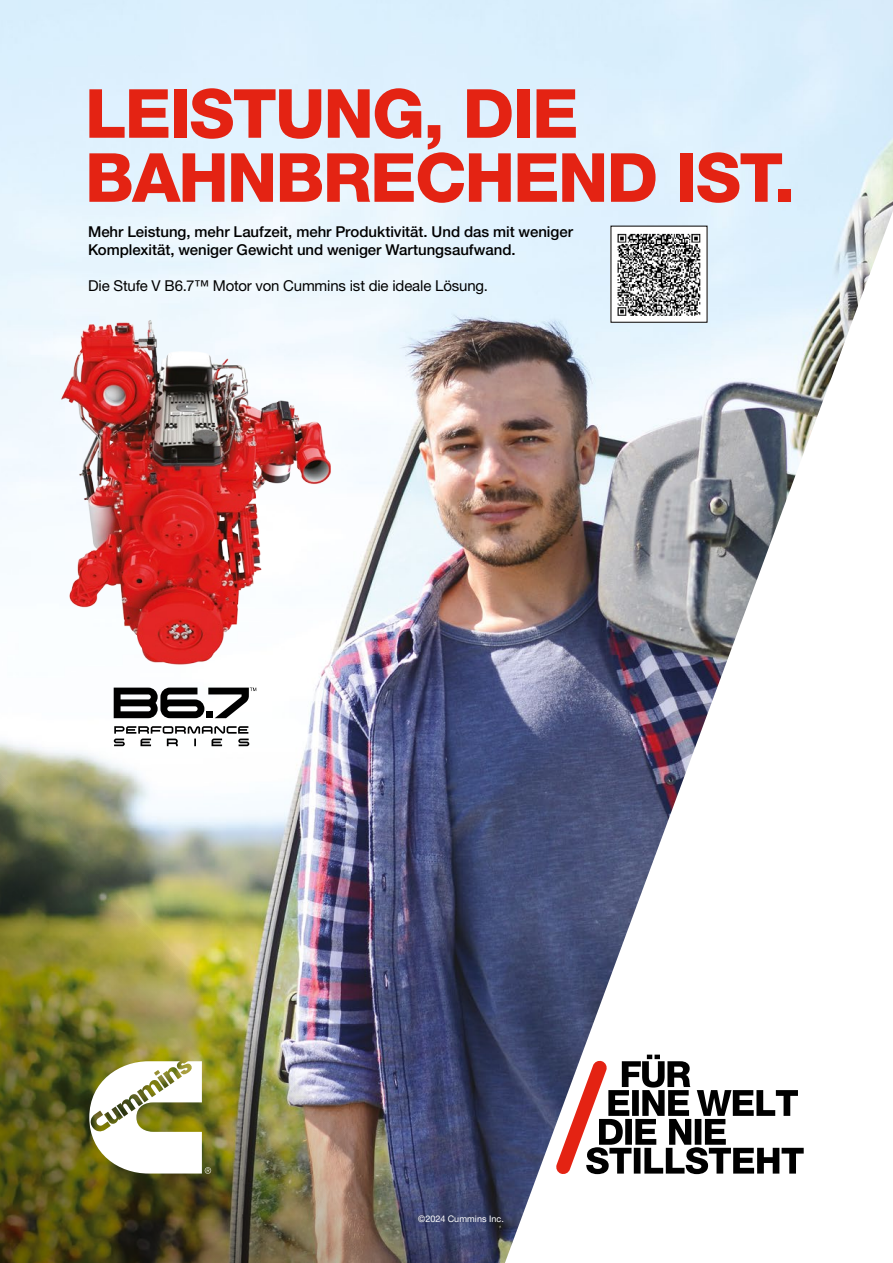
<style>
.page{position:relative;width:893px;height:1263px;background:#fff}
.page>*{position:absolute;margin:0;border:0;box-sizing:border-box;transform-origin:0 0}
.t1{font:800 67.8px/64.1px "Helvetica Neue LT Std";letter-spacing:-.025em;color:#e42313}
.t2{font:500 15px/18px "Helvetica Neue LT Pro";letter-spacing:-.005em;color:#000}
.t3{font:15px "Helvetica Neue LT Std";letter-spacing:-.01em;color:#000}
.t4{font:9px "Helvetica Neue LT Pro";letter-spacing:.01em;color:#fff}
</style>
<div class="page">
<img style="left:0;top:0;width:893px;height:699px">
<svg style="left:114px;top:687px;width:142px;height:12px"></svg>
<img style="left:29px;top:307px;width:336px;height:377px">
<img style="left:500px;top:176px;width:393px;height:1087px">
<svg style="left:555px;top:1054px;width:249px;height:121px"></svg>
<img style="left:613px;top:228px;width:92px;height:92px">
<img style="left:0;top:699px;width:502px;height:564px">
<svg style="left:89px;top:1061px;width:122px;height:113px"></svg>
<p class="t1" style="left:85px;top:81px;width:712px">LEISTUNG, DIE<br>BAHNBRECHEND IST.</p>
<p class="t2" style="left:88px;top:222px;width:486px">Mehr Leistung, mehr Laufzeit, mehr Produktivität. Und das mit weniger<br>Komplexität, weniger Gewicht und weniger Wartungsaufwand.</p>
<p class="t3" style="left:88px;top:276px;width:401px">Die Stufe V B6.7™ Motor von Cummins ist die ideale Lösung.</p>
<p class="t4" style="left:418px;top:1213px;width:87px">©2024 Cummins Inc.</p>
</div>
